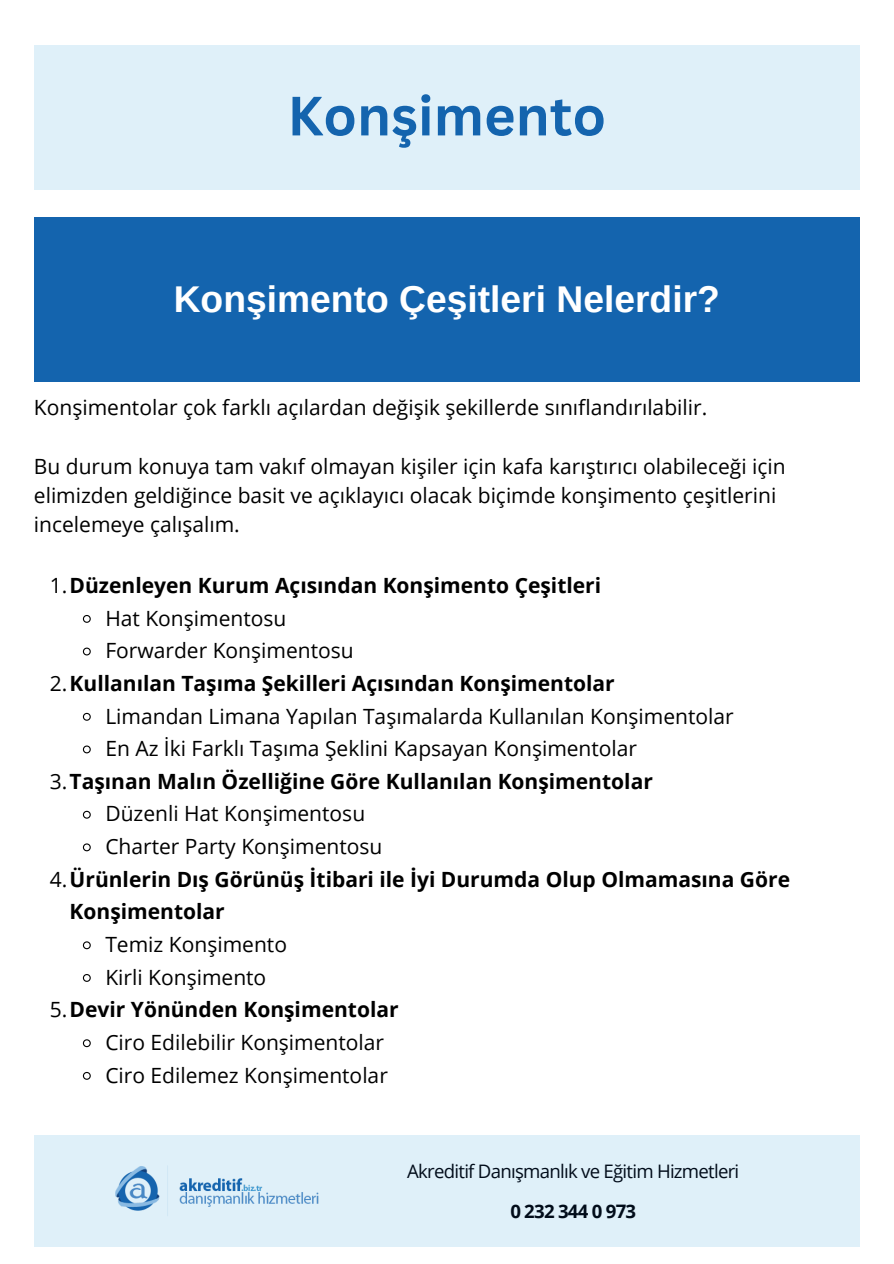
<style>
.page{position:relative;width:894px;height:1264px;background:#fff}
.page>*{position:absolute;margin:0;border:0;box-sizing:border-box;transform-origin:0 0}
.t1{font:700 54px "Canva Sans";color:#1464ae}
.t2{font:700 37.2px "Arimo";color:#fff}
.t3{font:21px/29.2px "Open Sans";color:#000}
.t4{font:700 21px "Open Sans";color:#000}
.t5{font:18.6px "Open Sans";letter-spacing:-.04em;color:#010c1a}
.t6{font:700 18.6px "Open Sans";letter-spacing:-.04em;color:#010c1a}
.s1{font-weight:400}
</style>
<div class="page">
<div style="left:34px;top:217px;width:825px;height:164px;background:#1464ae"></div>
<svg style="left:82px;top:615px;width:9px;height:8px"></svg>
<svg style="left:82px;top:647px;width:9px;height:9px"></svg>
<svg style="left:82px;top:712px;width:9px;height:9px"></svg>
<svg style="left:82px;top:745px;width:9px;height:9px"></svg>
<svg style="left:82px;top:810px;width:9px;height:9px"></svg>
<svg style="left:82px;top:843px;width:9px;height:9px"></svg>
<svg style="left:82px;top:941px;width:9px;height:9px"></svg>
<svg style="left:82px;top:974px;width:9px;height:8px"></svg>
<svg style="left:82px;top:1039px;width:9px;height:8px"></svg>
<svg style="left:82px;top:1071px;width:9px;height:9px"></svg>
<div style="left:34px;top:1134px;width:825px;height:112px;background:#dff0f9"></div>
<img style="left:115px;top:1166px;width:204px;height:50px">
<div style="left:34px;top:45px;width:825px;height:144px;background:#dff0f9"></div>
<h1 class="t1" style="left:287px;top:84px;width:320px">Konşimento</h1>
<h2 class="t2" style="left:174px;top:274px;width:547px">Konşimento Çeşitleri Nelerdir?</h2>
<p class="t3" style="left:34px;top:392px;width:674px">Konşimentolar çok farklı açılardan değişik şekillerde sınıflandırılabilir.</p>
<p class="t3" style="left:34px;top:451px;width:753px">Bu durum konuya tam vakıf olmayan kişiler için kafa karıştırıcı olabileceği için elimizden geldiğince basit ve açıklayıcı olacak biçimde konşimento çeşitlerini incelemeye çalışalım.</p>
<p class="t4" style="left:50px;top:570px;width:552px"><span class="s1">1.</span>Düzenleyen Kurum Açısından Konşimento Çeşitleri</p>
<p class="t3" style="left:105px;top:603px;width:182px">Hat Konşimentosu</p>
<p class="t3" style="left:105px;top:635px;width:250px">Forwarder Konşimentosu</p>
<p class="t4" style="left:50px;top:668px;width:566px"><span class="s1">2.</span>Kullanılan Taşıma Şekilleri Açısından Konşimentolar</p>
<p class="t3" style="left:105px;top:700px;width:629px">Limandan Limana Yapılan Taşımalarda Kullanılan Konşimentolar</p>
<p class="t3" style="left:105px;top:733px;width:533px">En Az İki Farklı Taşıma Şeklini Kapsayan Konşimentolar</p>
<p class="t4" style="left:50px;top:766px;width:604px"><span class="s1">3.</span>Taşınan Malın Özelliğine Göre Kullanılan Konşimentolar</p>
<p class="t3" style="left:105px;top:798px;width:261px">Düzenli Hat Konşimentosu</p>
<p class="t3" style="left:105px;top:831px;width:278px">Charter Party Konşimentosu</p>
<p class="t4" style="left:50px;top:864px;width:741px"><span class="s1">4.</span>Ürünlerin Dış Görünüş İtibari ile İyi Durumda Olup Olmamasına Göre</p>
<p class="t4" style="left:70px;top:897px;width:157px">Konşimentolar</p>
<p class="t3" style="left:105px;top:929px;width:183px">Temiz Konşimento</p>
<p class="t3" style="left:105px;top:961px;width:162px">Kirli Konşimento</p>
<p class="t4" style="left:50px;top:994px;width:350px"><span class="s1">5.</span>Devir Yönünden Konşimentolar</p>
<p class="t3" style="left:105px;top:1027px;width:280px">Ciro Edilebilir Konşimentolar</p>
<p class="t3" style="left:105px;top:1059px;width:284px">Ciro Edilemez Konşimentolar</p>
<p class="t5" style="left:407px;top:1158px;width:333px">Akreditif Danışmanlık ve Eğitim Hizmetleri</p>
<p class="t6" style="left:510px;top:1197px;width:127px">0 232 344 0 973</p>
</div>
